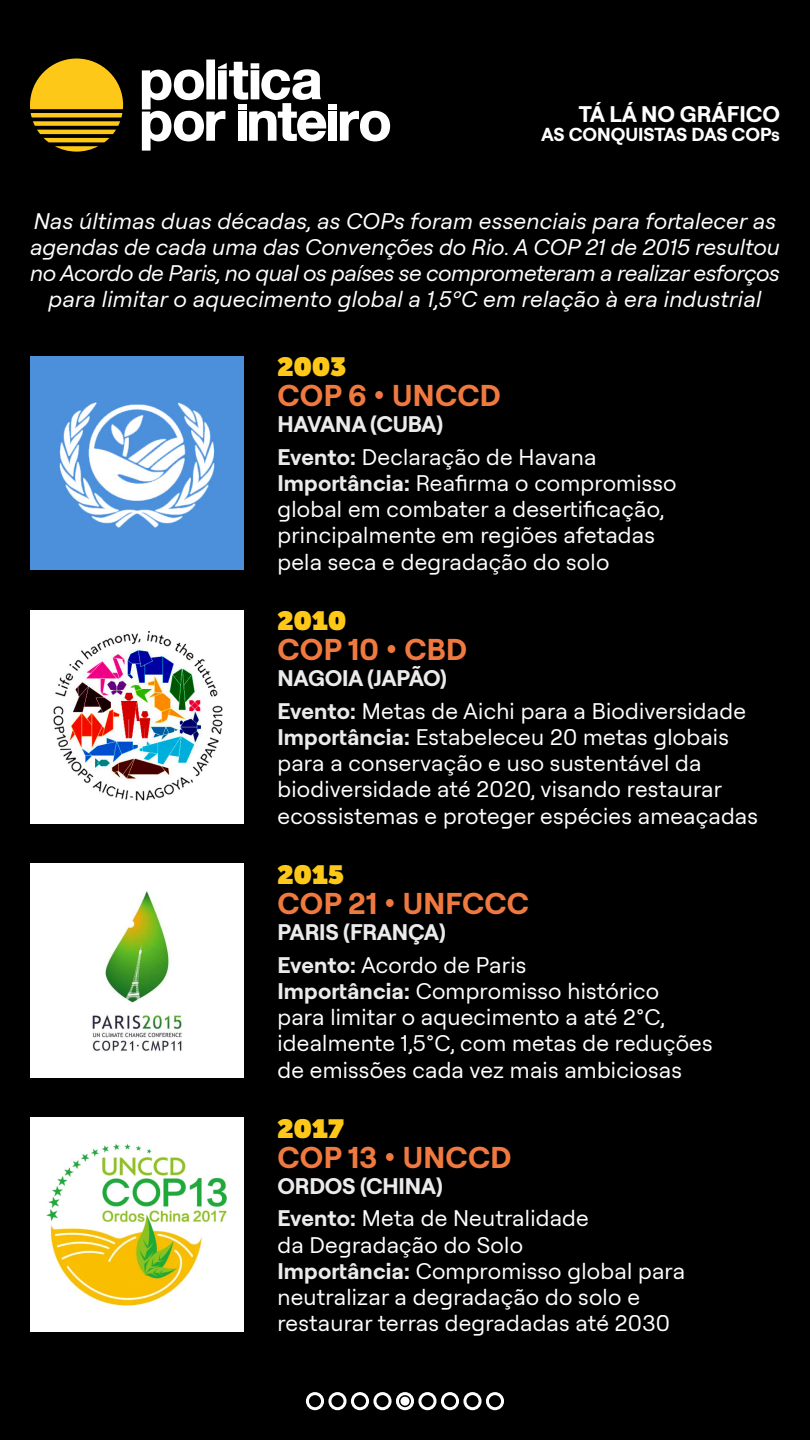
<style>
.page{position:relative;width:810px;height:1440px;background:#000}
.page>*{position:absolute;margin:0;border:0;box-sizing:border-box;transform-origin:0 0}
.t1{font:700 30px "Roobert";letter-spacing:.01em;color:#ef793f}
.t2{font:900 26.25px "Museo Sans Display";letter-spacing:.01em;color:#fec818}
.t3{font:22.5px/26.2px "Roobert";letter-spacing:.01em;color:#fff}
.t4{font:italic 22.5px/26.2px "Roobert";color:#fff;text-align:center}
.t5{font:700 22.5px/32.6px "Roobert";letter-spacing:-.01em;color:#ebebeb}
.t6{font:700 22.5px "Roobert";color:#fff}
.t7{font:700 18.75px "Roobert";color:#fff}
.s1{font-weight:400;color:#fff}
.s2{font-weight:700;color:#ebebeb}
</style>
<div class="page">
<svg style="left:30px;top:59px;width:93px;height:93px"></svg>
<div style="left:328px;top:105px;width:9px;height:5px;background:#fff"></div>
<div style="left:328px;top:112px;width:9px;height:29px;background:#fff"></div>
<svg style="left:340px;top:111px;width:50px;height:30px"></svg>
<div style="left:206px;top:60px;width:9px;height:39px;background:#fff"></div>
<svg style="left:142px;top:62px;width:184px;height:89px"></svg>
<img style="left:30px;top:356px;width:214px;height:214px">
<img style="left:30px;top:610px;width:214px;height:214px">
<img style="left:30px;top:864px;width:214px;height:214px">
<img style="left:30px;top:1118px;width:214px;height:214px">
<div style="left:306px;top:1392px;width:18px;height:18px;border:3px solid #fff;border-radius:50%"></div>
<div style="left:328px;top:1392px;width:19px;height:18px;border:3px solid #fff;border-radius:50%"></div>
<div style="left:351px;top:1392px;width:18px;height:18px;border:3px solid #fff;border-radius:50%"></div>
<div style="left:373px;top:1392px;width:19px;height:18px;border:3px solid #fff;border-radius:50%"></div>
<div style="left:396px;top:1392px;width:18px;height:18px;border:3px solid #fff;border-radius:50%"></div>
<div style="left:418px;top:1392px;width:19px;height:18px;border:3px solid #fff;border-radius:50%"></div>
<div style="left:400px;top:1397px;width:10px;height:9px;background:#fff;border-radius:50%"></div>
<div style="left:441px;top:1392px;width:18px;height:18px;border:3px solid #fff;border-radius:50%"></div>
<div style="left:463px;top:1392px;width:19px;height:18px;border:3px solid #fff;border-radius:50%"></div>
<div style="left:486px;top:1392px;width:18px;height:18px;border:3px solid #fff;border-radius:50%"></div>
<p class="t6" style="left:579px;top:97px;width:203px">TÁ LÁ NO GRÁFICO</p>
<p class="t7" style="left:541px;top:121px;width:240px">AS CONQUISTAS DAS COPs</p>
<p class="t4" style="left:30px;top:206px;width:751px">Nas últimas duas décadas, as COPs foram essenciais para fortalecer as agendas de cada uma das Convenções do Rio. A COP 21 de 2015 resultou no Acordo de Paris, no qual os países se comprometeram a realizar esforços para limitar o aquecimento global a 1,5ºC em relação à era industrial</p>
<p class="t2" style="left:278px;top:351px;width:70px">2003</p>
<h1 class="t1" style="left:278px;top:373px;width:225px">COP 6 • UNCCD</h1>
<p class="t5" style="left:278px;top:406px;width:320px">HAVANA (CUBA)<br>Evento: <span class="s1">Declaração de Havana</span></p>
<p class="t3" style="left:278px;top:469px;width:401px"><span class="s2">Importância:</span> Reafirma o compromisso global em combater a desertificação, principalmente em regiões afetadas pela seca e degradação do solo</p>
<p class="t2" style="left:278px;top:605px;width:70px">2010</p>
<h1 class="t1" style="left:278px;top:627px;width:191px">COP 10 • CBD</h1>
<p class="t3" style="left:278px;top:660px;width:470px;line-height:32.6px"><span class="s2">NAGOIA (JAPÃO)<br>Evento:</span> Metas de Aichi para a Biodiversidade</p>
<p class="t3" style="left:278px;top:723px;width:482px"><span class="s2">Importância:</span> Estabeleceu 20 metas globais para a conservação e uso sustentável da biodiversidade até 2020, visando restaurar ecossistemas e proteger espécies ameaçadas</p>
<p class="t2" style="left:278px;top:859px;width:68px">2015</p>
<h1 class="t1" style="left:278px;top:881px;width:253px">COP 21 • UNFCCC</h1>
<p class="t5" style="left:278px;top:914px;width:250px">PARIS (FRANÇA)<br>Evento: <span class="s1">Acordo de Paris</span></p>
<p class="t3" style="left:278px;top:976px;width:437px"><span class="s2">Importância:</span> Compromisso histórico<br>para limitar o aquecimento a até 2°C, idealmente 1,5°C, com metas de reduções de emissões cada vez mais ambiciosas</p>
<p class="t2" style="left:278px;top:1113px;width:68px">2017</p>
<h1 class="t1" style="left:278px;top:1135px;width:235px">COP 13 • UNCCD</h1>
<p class="t5" style="left:278px;top:1168px;width:313px">ORDOS (CHINA)<br>Evento: <span class="s1">Meta de Neutralidade</span></p>
<p class="t3" style="left:278px;top:1230px;width:409px">da Degradação do Solo<br><span class="s2">Importância:</span> Compromisso global para neutralizar a degradação do solo e restaurar terras degradadas até 2030</p>
</div>
